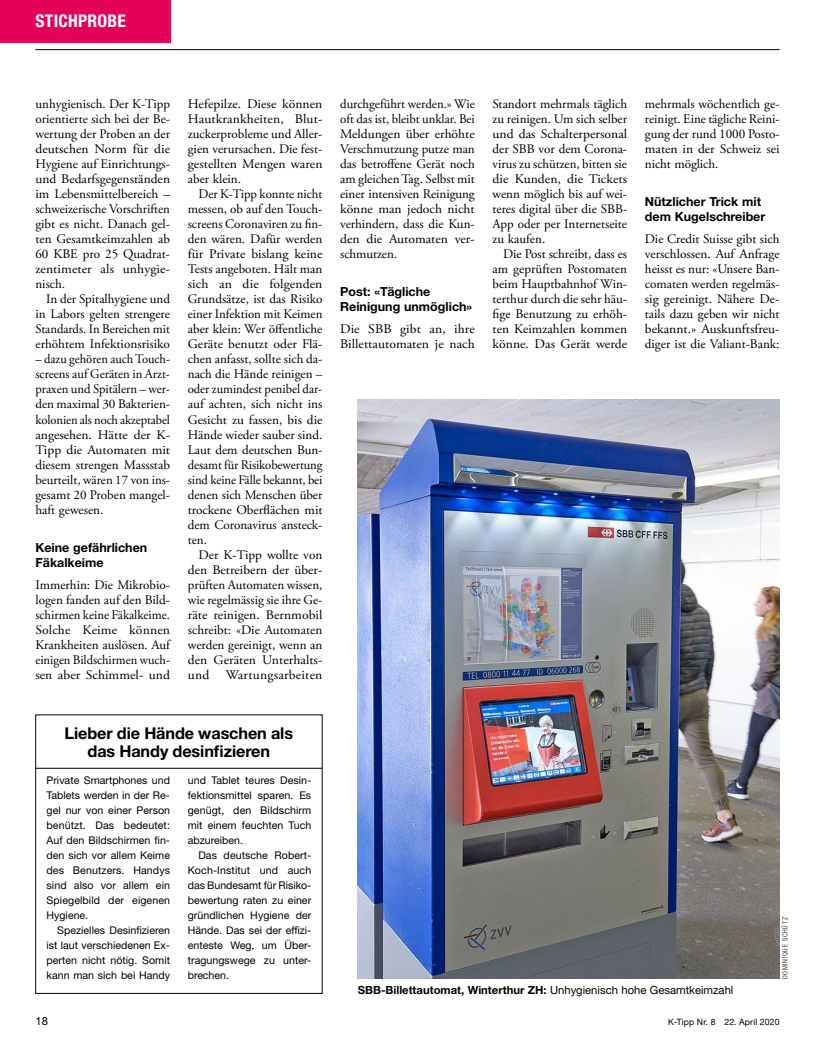
<style>
.page{position:relative;width:815px;height:1053px;background:#fff}
.page>*{position:absolute;margin:0;border:0;box-sizing:border-box;transform-origin:0 0}
.t1{font:700 condensed 17.5px "Helvetica Neue LT Std";letter-spacing:.02em;color:#fff}
.t2{font:700 16.25px/18.8px "Helvetica Neue LT Std";letter-spacing:-.005em;color:#000;text-align:center}
.t3{font:13.12px/15px "Adobe Garamond Pro";color:#000;text-align:justify}
.t4{font:13.12px/15px "Adobe Garamond Pro";color:#000;scale:.96 1}
.t5{font:13.12px/15px "Adobe Garamond Pro";color:#000;text-align:justify;scale:1.04 1}
.t6{font:700 12.5px/15px "Helvetica Neue LT Std";color:#000}
.t7{font:700 11.25px "Helvetica Neue LT Std";color:#000}
.t8{font:11.25px "Helvetica Neue LT Std";color:#000}
.t9{font:10.62px/15px "Helvetica Neue LT Std";letter-spacing:.005em;color:#000;text-align:justify}
.t10{font:8.75px "Helvetica Neue LT Std";letter-spacing:.02em;color:#000}
.t11{font:300 condensed 6.88px "Helvetica Neue LT Std";letter-spacing:.115em;color:#000}
.s1{font-weight:400}
</style>
<div class="page">
<hr style="left:35px;top:49px;width:745px;height:1px;background:#000">
<img style="left:358px;top:399px;width:422px;height:579px">
<hr style="left:36px;top:768px;width:286px;height:1px;background:#000">
<div style="left:0;top:0;width:170px;height:43px;background:#e50059"></div>
<h1 class="t1" style="left:35px;top:10px;width:92px">STICHPROBE</h1>
<p class="t3" style="left:35px;top:97px;width:136px">unhygienisch. Der K-Tipp orientierte sich bei der Be&shy;wertung der Proben an der deutschen Norm für die Hygiene auf Einrichtungs&shy;und Bedarfsgegenständen im Lebensmittelbereich – schweizerische Vorschriften gibt es nicht. Danach gel&shy;ten Gesamtkeimzahlen ab 60 KBE pro 25 Quadrat&shy;zentimeter als unhygie&shy;nisch.</p>
<p class="t3" style="left:35px;top:292px;width:136px;text-indent:11px">In der Spitalhygiene und in Labors gelten strengere Standards. In Bereichen mit erhöhtem Infektionsrisiko</p>
<p class="t4" style="left:35px;top:352px;width:142px">– dazu gehören auch Touch&shy;screens auf Geräten in Arzt&shy;praxen und Spitälern – wer&shy;den maximal 30 Bakterien&shy;kolonien als noch akzeptabel angesehen. Hätte der K--<br>Tipp die Automaten mit diesem strengen Massstab beurteilt, wären 17 von ins&shy;gesamt 20 Proben mangel&shy;haft gewesen.</p>
<p class="t6" style="left:35px;top:539px;width:113px">Keine gefährlichen<br>Fäkalkeime</p>
<p class="t3" style="left:35px;top:577px;width:136px">Immerhin: Die Mikrobio&shy;logen fanden auf den Bild&shy;schirmen keine Fäkalkeime.<br>Solche Keime können Krankheiten auslösen. Auf einigen Bildschirmen wuch&shy;sen aber Schimmel- und</p>
<p class="t5" style="left:188px;top:97px;width:131px">Hefepilze. Diese können Hautkrankheiten, Blut&shy;zuckerprobleme und Aller&shy;gien verursachen. Die fest&shy;gestellten Mengen waren aber klein.</p>
<p class="t3" style="left:188px;top:187px;width:136px;text-indent:11px">Der K-Tipp konnte nicht messen, ob auf den Touch&shy;screens Coronaviren zu fin&shy;den wären. Dafür werden für Private bislang keine Tests angeboten. Hält man sich an die folgenden Grundsätze, ist das Risiko einer Infektion mit Keimen aber klein: Wer öffentliche Geräte benutzt oder Flä&shy;chen anfasst, sollte sich da&shy;nach die Hände reinigen – oder zumindest penibel dar&shy;auf achten, sich nicht ins Gesicht zu fassen, bis die Hände wieder sauber sind.<br>Laut dem deutschen Bun&shy;desamt für Risikobewertung sind keine Fälle bekannt, bei denen sich Menschen über trockene Oberflächen mit dem Coronavirus ansteck&shy;ten.</p>
<p class="t3" style="left:188px;top:547px;width:136px;text-indent:11px">Der K-Tipp wollte von den Betreibern der über&shy;prüften Automaten wissen, wie regelmässig sie ihre Ge&shy;räte reinigen. Bernmobil schreibt: «Die Automaten werden gereinigt, wenn an den Geräten Unterhalts&shy;und</p>
<p class="t5" style="left:226px;top:667px;width:95px">Wartungsarbeiten</p>
<p class="t3" style="left:340px;top:97px;width:136px">durchgeführt werden.» Wie oft das ist, bleibt unklar. Bei Meldungen über erhöhte Verschmutzung putze man das betroffene Gerät noch am gleichen Tag. Selbst mit einer intensiven Reinigung könne man jedoch nicht verhindern, dass die Kun&shy;den die Automaten ver&shy;schmutzen.</p>
<p class="t6" style="left:340px;top:284px;width:134px">Post: «Tägliche<br>Reinigung unmöglich»</p>
<p class="t5" style="left:340px;top:322px;width:131px">Die SBB gibt an, ihre<br>Billettautomaten je nach</p>
<p class="t3" style="left:493px;top:97px;width:136px">Standort mehrmals täglich zu reinigen. Um sich selber und das Schalterpersonal der SBB vor dem Corona&shy;virus zu schützen, bitten sie die Kunden, die Tickets wenn möglich bis auf wei&shy;teres digital über die SBB-App oder per Internetseite zu kaufen.</p>
<p class="t3" style="left:493px;top:247px;width:136px;text-indent:11px">Die Post schreibt, dass es am geprüften Postomaten beim Hauptbahnhof Win&shy;terthur durch die sehr häu&shy;fige Benutzung zu erhöh&shy;ten Keimzahlen kommen könne. Das Gerät werde</p>
<p class="t3" style="left:645px;top:97px;width:136px">mehrmals wöchentlich ge&shy;reinigt. Eine tägliche Reini&shy;gung der rund 1000 Posto&shy;maten in der Schweiz sei nicht möglich.</p>
<p class="t6" style="left:645px;top:194px;width:122px">Nützlicher Trick mit dem Kugelschreiber</p>
<p class="t3" style="left:645px;top:232px;width:136px">Die Credit Suisse gibt sich verschlossen. Auf Anfrage heisst es nur: «Unsere Ban&shy;comaten werden regelmäs&shy;sig gereinigt. Nähere De&shy;tails dazu geben wir nicht bekannt.» Auskunftsfreu&shy;diger ist die Valiant-Bank:</p>
<p class="t2" style="left:65px;top:723px;width:230px">Lieber die Hände waschen als das Handy desinfizieren</p>
<p class="t9" style="left:47px;top:772px;width:125px">Private Smartphones und Tablets werden in der Re&shy;gel nur von einer Person benützt. Das bedeutet:<br>Auf den Bildschirmen fin&shy;den sich vor allem Keime des Benutzers. Handys sind also vor allem ein Spiegelbild der eigenen Hygiene.</p>
<p class="t9" style="left:47px;top:922px;width:125px;text-indent:11px">Spezielles Desinfizieren ist laut verschiedenen Ex&shy;perten nicht nötig. Somit kann man sich bei Handy</p>
<p class="t9" style="left:188px;top:772px;width:125px">und Tablet teures Desin&shy;fektionsmittel sparen. Es genügt, den Bildschirm mit einem feuchten Tuch abzureiben.</p>
<p class="t9" style="left:188px;top:847px;width:125px;text-indent:11px">Das deutsche Robert-Koch-Institut und auch das Bundesamt für Risiko&shy;bewertung raten zu einer gründlichen Hygiene der Hände. Das sei der effizi&shy;enteste Weg, um Über&shy;tragungswege zu unter&shy;brechen.</p>
<p class="t7" style="left:358px;top:982px;width:377px">SBB-Billettautomat, Winterthur ZH: <span class="s1">Unhygienisch hohe Gesamtkeimzahl</span></p>
<p class="t11" style="left:781px;top:979px;width:63px;rotate:-90deg">dominique schütz</p>
<p class="t8" style="left:35px;top:1013px;width:14px">18</p>
<p class="t10" style="left:668px;top:1016px;width:113px">K-Tipp Nr. 8 22. April 2020</p>
</div>
